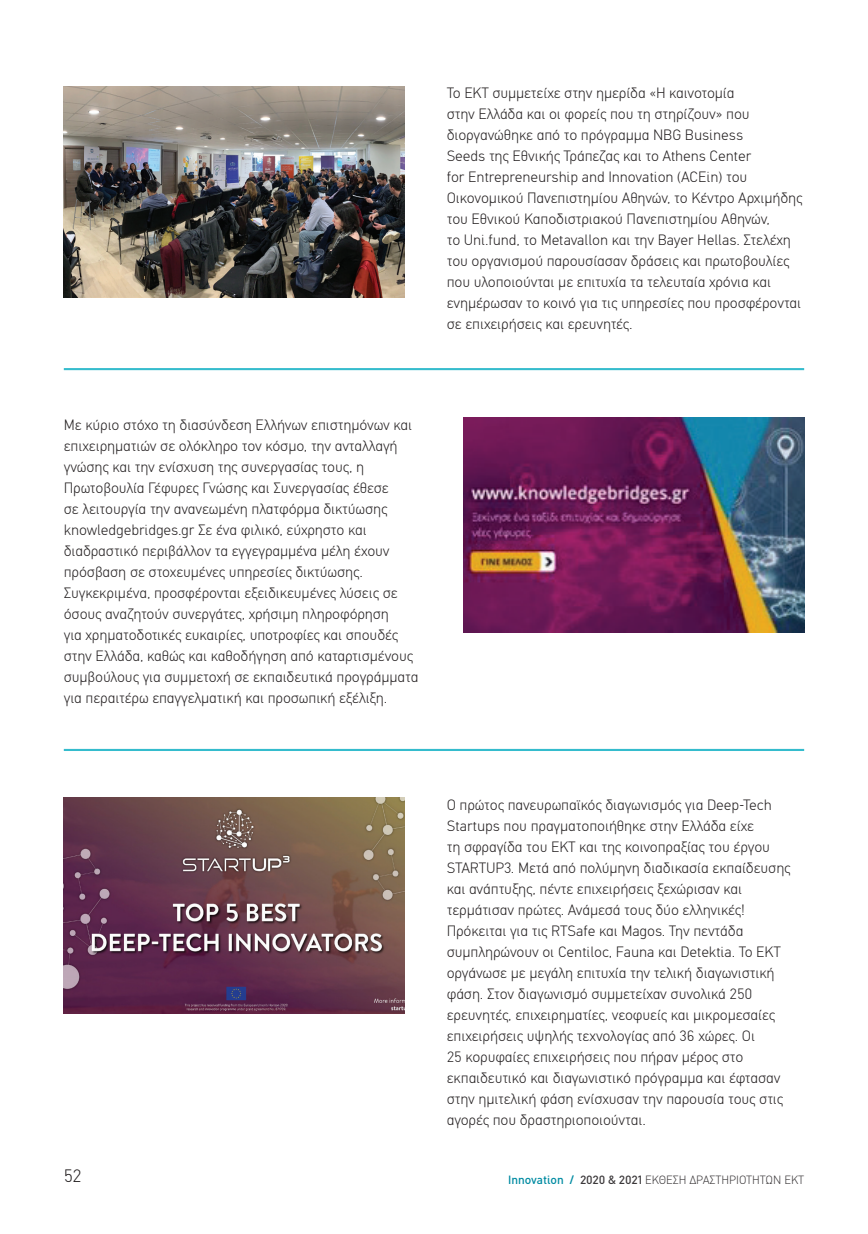
<style>
.page{position:relative;width:868px;height:1234px;background:#fff}
.page>*{position:absolute;margin:0;border:0;box-sizing:border-box;transform-origin:0 0}
.t1{font:300 18px "CFDIN Std";color:#231f20}
.t2{font:300 15px/21px "CFDIN Std";letter-spacing:-.01em;color:#231f20}
.t3{font:300 12px "CFDIN Std";letter-spacing:-.005em;color:#3b383a}
.s1{font-weight:500;color:#008ba2}
.s2{font-family:"CF Din";font-weight:700;color:#008ba2}
.s3{font-weight:500}
</style>
<div class="page">
<img style="left:64px;top:86px;width:340px;height:212px">
<img style="left:64px;top:797px;width:340px;height:216px">
<img style="left:463px;top:417px;width:341px;height:215px">
<hr style="left:64px;top:368px;width:740px;height:2px;background:#35bccd">
<hr style="left:64px;top:748px;width:740px;height:2px;background:#35bccd">
<p class="t2" style="left:446px;top:82px;width:357px">Το ΕΚΤ συμμετείχε στην ημερίδα «Η καινοτομία<br>στην Ελλάδα και οι φορείς που τη στηρίζουν» που διοργανώθηκε από το πρόγραμμα NBG Business<br>Seeds της Εθνικής Τράπεζας και το Athens Center<br>for Entrepreneurship and Innovation (ACEin) του Οικονομικού Πανεπιστημίου Αθηνών, το Κέντρο Αρχιμήδης του Εθνικού Καποδιστριακού Πανεπιστημίου Αθηνών,<br>το Uni.fund, το Μetavallon και την Bayer Ηellas. Στελέχη του οργανισμού παρουσίασαν δράσεις και πρωτοβουλίες που υλοποιούνται με επιτυχία τα τελευταία χρόνια και ενημέρωσαν το κοινό για τις υπηρεσίες που προσφέρονται σε επιχειρήσεις και ερευνητές.</p>
<p class="t2" style="left:64px;top:414px;width:356px">Με κύριο στόχο τη διασύνδεση Ελλήνων επιστημόνων και επιχειρηματιών σε ολόκληρο τον κόσμο, την ανταλλαγή γνώσης και την ενίσχυση της συνεργασίας τους, η Πρωτοβουλία Γέφυρες Γνώσης και Συνεργασίας έθεσε<br>σε λειτουργία την ανανεωμένη πλατφόρμα δικτύωσης knowledgebridges.gr Σε ένα φιλικό, εύχρηστο και διαδραστικό περιβάλλον τα εγγεγραμμένα μέλη έχουν πρόσβαση σε στοχευμένες υπηρεσίες δικτύωσης.<br>Συγκεκριμένα, προσφέρονται εξειδικευμένες λύσεις σε όσους αναζητούν συνεργάτες, χρήσιμη πληροφόρηση<br>για χρηματοδοτικές ευκαιρίες, υποτροφίες και σπουδές στην Ελλάδα, καθώς και καθοδήγηση από καταρτισμένους συμβούλους για συμμετοχή σε εκπαιδευτικά προγράμματα για περαιτέρω επαγγελματική και προσωπική εξέλιξη.</p>
<p class="t2" style="left:446px;top:793px;width:345px">Ο πρώτος πανευρωπαϊκός διαγωνισμός για Deep-Tech Startups που πραγματοποιήθηκε στην Ελλάδα είχε<br>τη σφραγίδα του ΕΚΤ και της κοινοπραξίας του έργου STARTUP3. Μετά από πολύμηνη διαδικασία εκπαίδευσης και ανάπτυξης, πέντε επιχειρήσεις ξεχώρισαν και τερμάτισαν πρώτες. Ανάμεσά τους δύο ελληνικές!<br>Πρόκειται για τις RTSafe και Magos. Την πεντάδα συμπληρώνουν οι Centiloc, Fauna και Detektia. Το ΕΚΤ οργάνωσε με μεγάλη επιτυχία την τελική διαγωνιστική φάση. Στον διαγωνισμό συμμετείχαν συνολικά 250 ερευνητές, επιχειρηματίες, νεοφυείς και μικρομεσαίες επιχειρήσεις υψηλής τεχνολογίας από 36 χώρες. Οι<br>25 κορυφαίες επιχειρήσεις που πήραν μέρος στο εκπαιδευτικό και διαγωνιστικό πρόγραμμα και έφτασαν στην ημιτελική φάση ενίσχυσαν την παρουσία τους στις αγορές που δραστηριοποιούνται.</p>
<p class="t1" style="left:64px;top:1164px;width:19px">52</p>
<p class="t3" style="left:508px;top:1172px;width:297px"><span class="s1">Innovation</span> <span class="s2">/</span> <span class="s3">2020 &amp; 2021</span> ΕΚΘΕΣΗ ΔΡΑΣΤΗΡΙΟΤΗΤΩΝ EKT</p>
</div>
